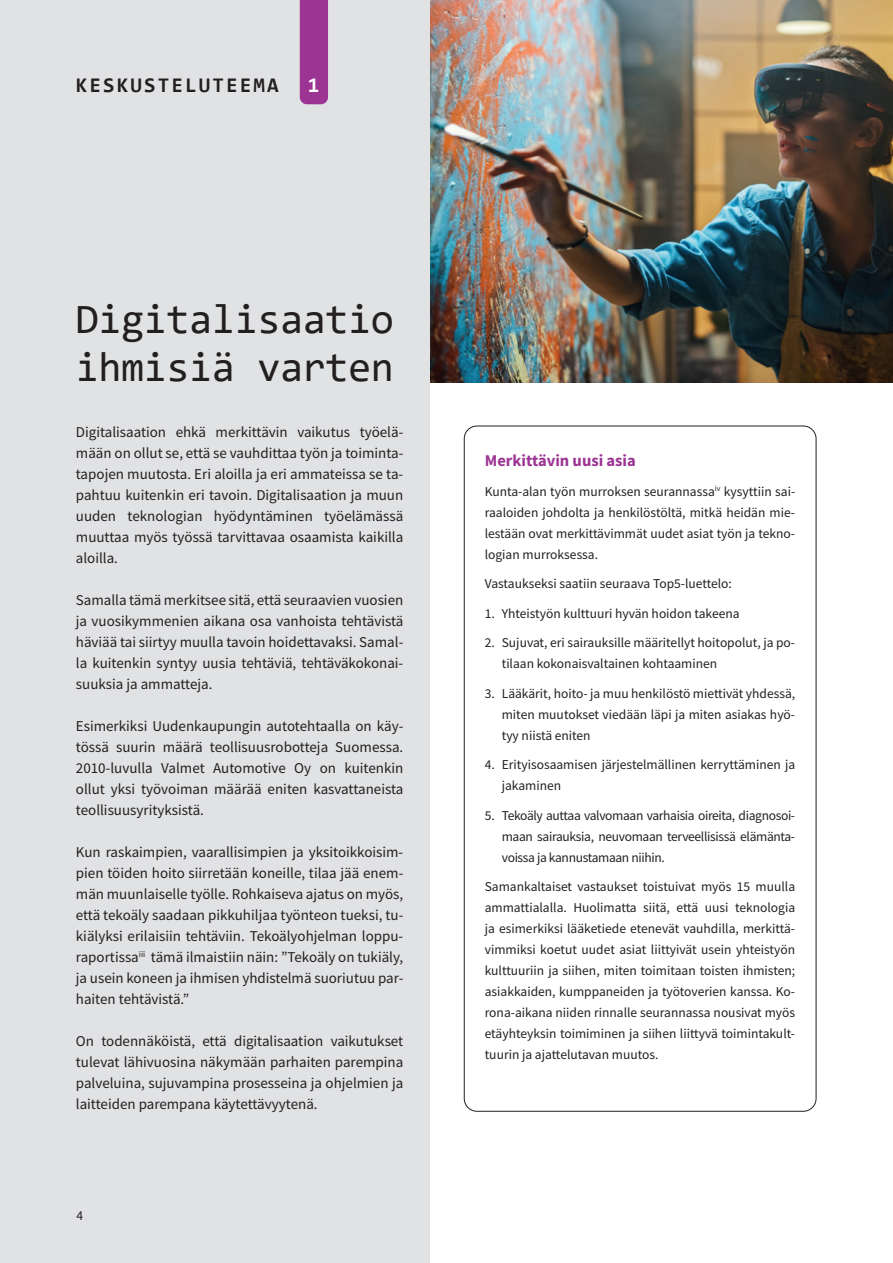
<style>
.page{position:relative;width:893px;height:1263px;background:#fff}
.page>*{position:absolute;margin:0;border:0;box-sizing:border-box;transform-origin:0 0}
.t1{font:42px/48px "Consolas";letter-spacing:-.01em;color:#231f20}
.t2{font:700 21px "Consolas";letter-spacing:.1em;color:#231f20}
.t3{font:700 21px "Consolas";color:#fff}
.t4{font:700 16.5px "Source Sans Pro";color:#9c3493}
.t5{font:15px/21px "Source Sans Pro";color:#231f20;text-align:justify}
.t6{font:13.5px/21px "Source Sans Pro";color:#231f20;text-align:justify}
</style>
<div class="page">
<img style="left:429px;top:0;width:464px;height:382px">
<div style="left:0;top:0;width:429px;height:1263px;background:#e1e2e4"></div>
<div style="left:300px;top:0;width:28px;height:104px;background:#9c3493"></div>
<h2 class="t2" style="left:76px;top:72px;width:204px">KESKUSTELUTEEMA</h2>
<h2 class="t3" style="left:308px;top:72px;width:13px">1</h2>
<h1 class="t1" style="left:76px;top:294px;width:319px">Digitalisaatio ihmisiä varten</h1>
<p class="t5" style="left:76px;top:421px;width:329px">Digitalisaation ehkä merkittävin vaikutus työelä&shy;mään on ollut se, että se vauhdittaa työn ja toiminta&shy;tapojen muutosta. Eri aloilla ja eri ammateissa se ta&shy;pahtuu kuitenkin eri tavoin. Digitalisaation ja muun uuden teknologian hyödyntäminen työelämässä muuttaa myös työssä tarvittavaa osaamista kaikilla aloilla.</p>
<p class="t5" style="left:76px;top:589px;width:329px">Samalla tämä merkitsee sitä, että seuraavien vuosien ja vuosikymmenien aikana osa vanhoista tehtävistä häviää tai siirtyy muulla tavoin hoidettavaksi. Samal&shy;la kuitenkin syntyy uusia tehtäviä, tehtäväkokonai&shy;suuksia ja ammatteja.</p>
<p class="t5" style="left:76px;top:715px;width:329px">Esimerkiksi Uudenkaupungin autotehtaalla on käy&shy;tössä suurin määrä teollisuusrobotteja Suomessa.<br>2010-luvulla Valmet Automotive Oy on kuitenkin ollut yksi työvoiman määrää eniten kasvattaneista teollisuusyrityksistä.</p>
<p class="t5" style="left:76px;top:841px;width:329px">Kun raskaimpien, vaarallisimpien ja yksitoikkoisim&shy;pien töiden hoito siirretään koneille, tilaa jää enem&shy;män muunlaiselle työlle. Rohkaiseva ajatus on myös, että tekoäly saadaan pikkuhiljaa työnteon tueksi, tu&shy;kiälyksi erilaisiin tehtäviin. Tekoälyohjelman loppu&shy;raportissa<sup>iii</sup> tämä ilmaistiin näin: ”Tekoäly on tukiäly, ja usein koneen ja ihmisen yhdistelmä suoriutuu par&shy;haiten tehtävistä.”</p>
<p class="t5" style="left:76px;top:1030px;width:329px">On todennäköistä, että digitalisaation vaikutukset tulevat lähivuosina näkymään parhaiten parempina palveluina, sujuvampina prosesseina ja ohjelmien ja laitteiden parempana käytettävyytenä.</p>
<p class="t6" style="left:77px;top:1205px;width:8px">4</p>
<p class="t4" style="left:485px;top:450px;width:153px">Merkittävin uusi asia</p>
<p class="t6" style="left:485px;top:481px;width:312px">Kunta-alan työn murroksen seurannassa<sup>iv</sup> kysyttiin sai&shy;raaloiden johdolta ja henkilöstöltä, mitkä heidän mie&shy;lestään ovat merkittävimmät uudet asiat työn ja tekno&shy;logian murroksessa.</p>
<p class="t6" style="left:485px;top:573px;width:249px">Vastaukseksi saatiin seuraava Top5-luettelo:</p>
<p class="t6" style="left:485px;top:603px;width:256px">1. Yhteistyön kulttuuri hyvän hoidon takeena</p>
<p class="t6" style="left:502px;top:632px;width:295px;text-indent:-17px">2. Sujuvat, eri sairauksille määritellyt hoitopolut, ja po&shy;tilaan kokonaisvaltainen kohtaaminen</p>
<p class="t6" style="left:502px;top:683px;width:295px;text-indent:-17px">3. Lääkärit, hoito- ja muu henkilöstö miettivät yhdessä, miten muutokset viedään läpi ja miten asiakas hyö&shy;tyy niistä eniten</p>
<p class="t6" style="left:502px;top:754px;width:295px;text-indent:-17px">4. Erityisosaamisen järjestelmällinen kerryttäminen ja jakaminen</p>
<p class="t6" style="left:502px;top:805px;width:295px;text-indent:-17px">5. Tekoäly auttaa valvomaan varhaisia oireita, diagnosoi&shy;maan sairauksia, neuvomaan terveellisissä elämänta&shy;voissa ja kannustamaan niihin.</p>
<p class="t6" style="left:485px;top:876px;width:312px">Samankaltaiset vastaukset toistuivat myös 15 muulla ammattialalla. Huolimatta siitä, että uusi teknologia ja esimerkiksi lääketiede etenevät vauhdilla, merkittä&shy;vimmiksi koetut uudet asiat liittyivät usein yhteistyön kulttuuriin ja siihen, miten toimitaan toisten ihmisten; asiakkaiden, kumppaneiden ja työtoverien kanssa. Ko&shy;rona-aikana niiden rinnalle seurannassa nousivat myös etäyhteyksin toimiminen ja siihen liittyvä toimintakult&shy;tuurin ja ajattelutavan muutos.</p>
</div>
